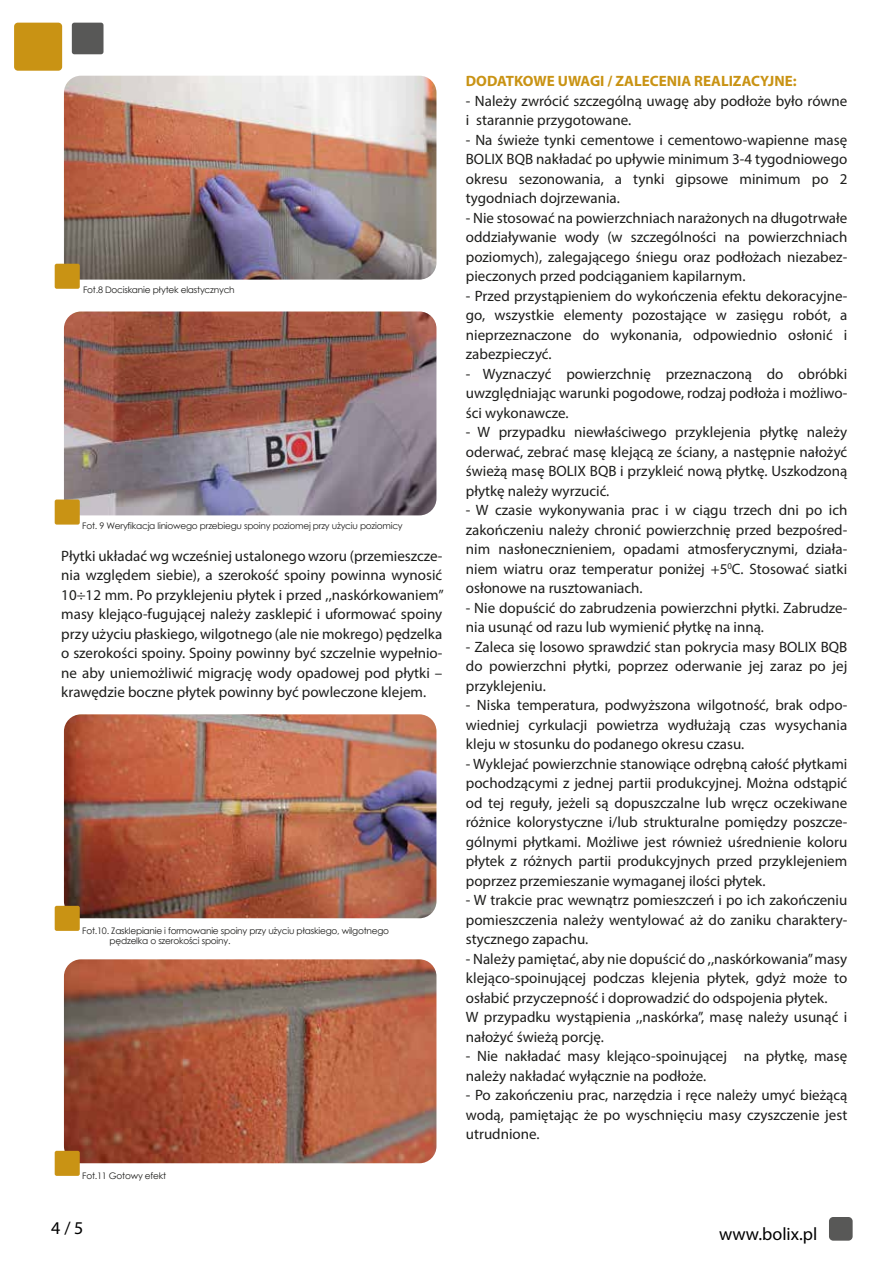
<style>
.page{position:relative;width:893px;height:1263px;background:#fff}
.page>*{position:absolute;margin:0;border:0;box-sizing:border-box;transform-origin:0 0}
.t1{font:18px "Myriad Pro";color:#000101}
.t2{font:15px/19.5px "Myriad Pro";color:#1d1d1b;text-align:justify}
.t3{font:700 15px "Myriad Pro";color:#c99314}
.t4{font:9px/10.5px "Century Gothic";letter-spacing:-.025em;color:#1d1d1b}
.s1{color:#fff}
.s2{color:#1d1e1c}
</style>
<div class="page">
<div style="left:829px;top:1217px;width:24px;height:24px;background:#585857;border-radius:4px"></div>
<img style="left:64px;top:76px;width:372px;height:204px">
<div style="left:55px;top:264px;width:25px;height:25px;background:#c99314;border-radius:2px"></div>
<img style="left:64px;top:311px;width:372px;height:204px">
<div style="left:55px;top:499px;width:25px;height:26px;background:#c99314;border-radius:2px"></div>
<div style="left:14px;top:23px;width:48px;height:48px;background:#c99314;border-radius:4px"></div>
<div style="left:72px;top:23px;width:32px;height:31px;background:#585857;border-radius:3px"></div>
<img style="left:64px;top:714px;width:372px;height:204px">
<div style="left:55px;top:906px;width:25px;height:25px;background:#c99314;border-radius:2px"></div>
<img style="left:64px;top:959px;width:372px;height:204px">
<div style="left:55px;top:1151px;width:25px;height:25px;background:#c99314;border-radius:2px"></div>
<p class="t4" style="left:83px;top:285px;width:153px">Fot.8 Dociskanie płytek elastycznych</p>
<p class="t4" style="left:82px;top:520px;width:322px">Fot. 9 Weryfikacja liniowego przebiegu spoiny poziomej przy użyciu poziomicy</p>
<p class="t2" style="left:61px;top:546px;width:384px">Płytki układać wg wcześniej ustalonego wzoru (przemieszcze&shy;nia względem siebie), a szerokość spoiny powinna wynosić 10÷12 mm. Po przyklejeniu płytek i przed ,,naskórkowaniem” masy klejąco-fugującej należy zasklepić i uformować spoiny przy użyciu płaskiego, wilgotnego (ale nie mokrego) pędzelka o szerokości spoiny. Spoiny powinny być szczelnie wypełnio&shy;ne aby uniemożliwić migrację wody opadowej pod płytki – krawędzie boczne płytek powinny być powleczone klejem.</p>
<p class="t4" style="left:110px;top:925px;width:281px;text-indent:-27px">Fot.10. Zasklepianie i formowanie spoiny przy użyciu płaskiego, wilgotnego pędzelka o szerokości spoiny.</p>
<p class="t4" style="left:82px;top:1170px;width:85px">Fot.11 Gotowy efekt</p>
<p class="t1" style="left:51px;top:1217px;width:34px">4 / 5</p>
<p class="t3" style="left:466px;top:72px;width:332px">DODATKOWE UWAGI / ZALECENIA REALIZACYJNE:</p>
<p class="t2" style="left:466px;top:91px;width:383px">- Należy zwrócić szczególną uwagę aby podłoże było równe i<span class="s1">x</span>starannie przygotowane.</p>
<p class="t2" style="left:466px;top:130px;width:383px">- Na świeże tynki cementowe i cementowo-wapienne masę BOLIX BQB nakładać po upływie minimum 3-4 tygodniowego okresu sezonowania, a tynki gipsowe minimum po 2 tygodniach dojrzewania.</p>
<p class="t2" style="left:466px;top:208px;width:383px">- Nie stosować na powierzchniach narażonych na długotrwałe oddziaływanie wody (w szczególności na powierzchniach poziomych), zalegającego śniegu oraz podłożach niezabez&shy;pieczonych przed podciąganiem kapilarnym.</p>
<p class="t2" style="left:466px;top:286px;width:383px">- Przed przystąpieniem do wykończenia efektu dekoracyjne&shy;go, wszystkie elementy pozostające w zasięgu robót, a nieprzeznaczone do wykonania, odpowiednio osłonić i zabezpieczyć.</p>
<p class="t2" style="left:466px;top:364px;width:383px">- Wyznaczyć powierzchnię przeznaczoną do obróbki uwzględniając warunki pogodowe, rodzaj podłoża i możliwo&shy;ści wykonawcze.</p>
<p class="t2" style="left:466px;top:422px;width:383px">- W przypadku niewłaściwego przyklejenia płytkę należy oderwać, zebrać masę klejącą ze ściany, a następnie nałożyć świeżą masę BOLIX BQB i przykleić nową płytkę. Uszkodzoną płytkę należy wyrzucić.</p>
<p class="t2" style="left:466px;top:500px;width:383px">- W czasie wykonywania prac i w ciągu trzech dni po ich zakończeniu należy chronić powierzchnię przed bezpośred&shy;nim nasłonecznieniem, opadami atmosferycznymi, działa&shy;niem wiatru oraz temperatur poniżej +5<sup>0</sup>C. Stosować siatki osłonowe na rusztowaniach.</p>
<p class="t2" style="left:466px;top:598px;width:383px">- Nie dopuścić do zabrudzenia powierzchni płytki. Zabrudze&shy;nia usunąć od razu lub wymienić płytkę na inną.</p>
<p class="t2" style="left:466px;top:637px;width:383px">- Zaleca się losowo sprawdzić stan pokrycia masy BOLIX BQB do powierzchni płytki, poprzez oderwanie jej zaraz po jej przyklejeniu.</p>
<p class="t2" style="left:466px;top:695px;width:383px">- Niska temperatura, podwyższona wilgotność, brak odpo&shy;wiedniej cyrkulacji powietrza wydłużają czas wysychania kleju w stosunku do podanego okresu czasu.</p>
<p class="t2" style="left:466px;top:754px;width:383px">- Wyklejać powierzchnie stanowiące odrębną całość płytkami pochodzącymi z jednej partii produkcyjnej. Można odstąpić od tej reguły, jeżeli są dopuszczalne lub wręcz oczekiwane różnice kolorystyczne i/lub strukturalne pomiędzy poszcze&shy;gólnymi płytkami. Możliwe jest również uśrednienie koloru płytek z różnych partii produkcyjnych przed przyklejeniem poprzez przemieszanie wymaganej ilości płytek.</p>
<p class="t2" style="left:466px;top:890px;width:383px">- W trakcie prac wewnątrz pomieszczeń i po ich zakończeniu pomieszczenia należy wentylować aż do zaniku charaktery&shy;stycznego zapachu.</p>
<p class="t2" style="left:466px;top:949px;width:383px;text-align:left">- Należy pamiętać, aby nie dopuścić do ,,naskórkowania” masy <span class="s2">klejąco-spoinującej</span> podczas klejenia płytek, gdyż może to osłabić przyczepność i doprowadzić do odspojenia płytek.<br>W przypadku wystąpienia ,,naskórka”, masę należy usunąć i nałożyć świeżą porcję.</p>
<p class="t2" style="left:466px;top:1046px;width:383px">- Nie nakładać masy <span class="s2">klejąco-spoinującej</span> na płytkę, masę należy nakładać wyłącznie na podłoże.</p>
<p class="t2" style="left:466px;top:1085px;width:383px">- Po zakończeniu prac, narzędzia i ręce należy umyć bieżącą wodą, pamiętając że po wyschnięciu masy czyszczenie jest utrudnione.</p>
<p class="t1" style="left:719px;top:1223px;width:100px">www.bolix.pl</p>
</div>
